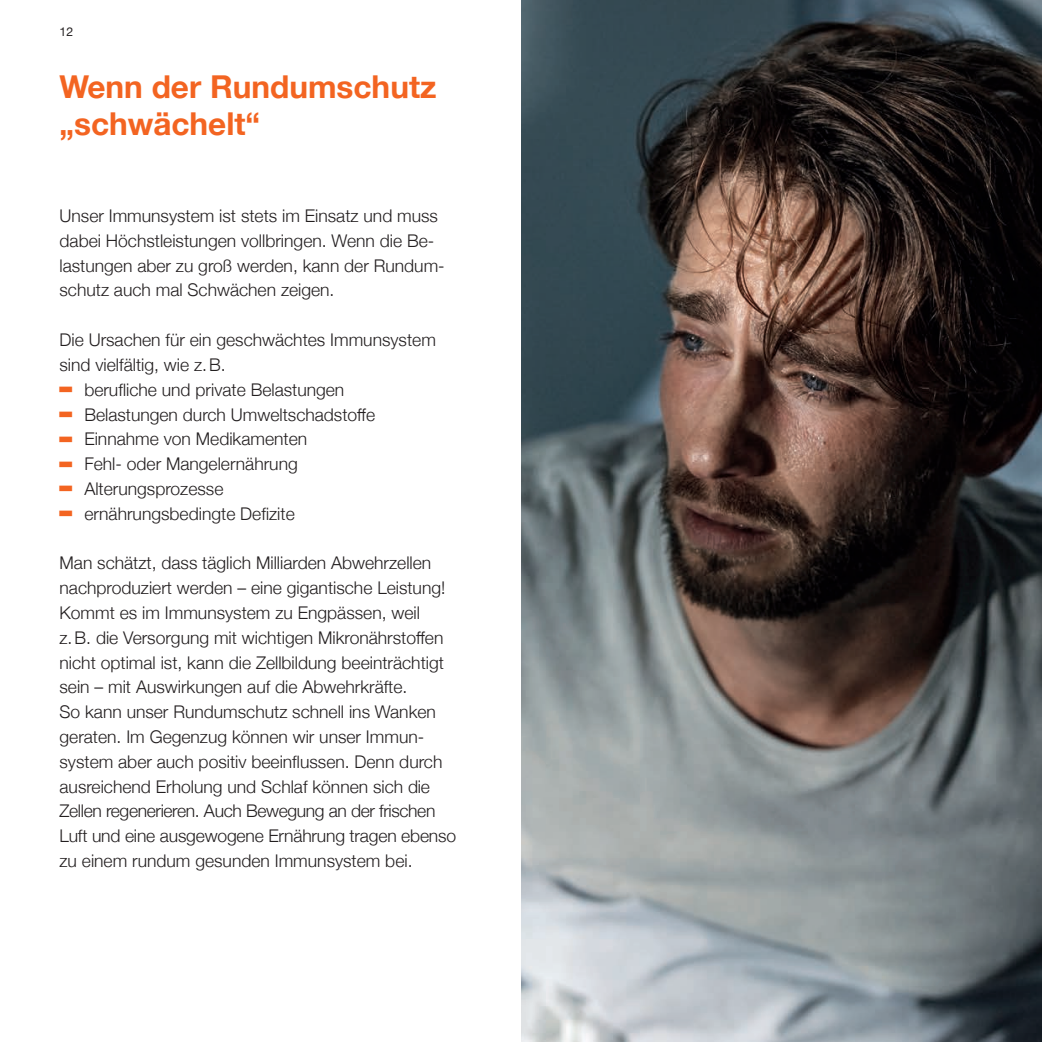
<style>
.page{position:relative;width:1042px;height:1042px;background:#fff}
.page>*{position:absolute;margin:0;border:0;box-sizing:border-box;transform-origin:0 0}
.t1{font:300 87.5px "Helvetica Neue";color:#f36421;scale:.29 1}
.t2{font:700 31.5px/37.3px "Helvetica Neue";color:#f36421}
.t3{font:300 17.5px/24.8px "Helvetica Neue";color:#231f20}
.t4{font:12.25px "Helvetica Neue";color:#231f20}
</style>
<div class="page">
<img style="left:521px;top:0;width:521px;height:1042px">
<p class="t4" style="left:60px;top:24px;width:15px">12</p>
<h2 class="t2" style="left:60px;top:67px;width:378px">Wenn der Rundumschutz „schwächelt“</h2>
<p class="t3" style="left:60px;top:202px;width:387px">Unser Immunsystem ist stets im Einsatz und muss dabei Höchstleistungen vollbringen. Wenn die Be&shy;lastungen aber zu groß werden, kann der Rundum&shy;schutz auch mal Schwächen zeigen.</p>
<p class="t3" style="left:60px;top:326px;width:378px">Die Ursachen für ein geschwächtes Immunsystem sind vielfältig, wie z.B.</p>
<h1 class="t1" style="left:60px;top:312px;width:45px">–</h1>
<p class="t3" style="left:84px;top:376px;width:261px">berufliche und private Belastungen</p>
<h1 class="t1" style="left:60px;top:337px;width:45px">–</h1>
<p class="t3" style="left:84px;top:400px;width:292px">Belastungen durch Umweltschadstoffe</p>
<h1 class="t1" style="left:60px;top:362px;width:45px">–</h1>
<p class="t3" style="left:84px;top:425px;width:224px">Einnahme von Medikamenten</p>
<h1 class="t1" style="left:60px;top:387px;width:45px">–</h1>
<p class="t3" style="left:84px;top:450px;width:215px">Fehl- oder Mangelernährung</p>
<h1 class="t1" style="left:60px;top:411px;width:45px">–</h1>
<p class="t3" style="left:84px;top:475px;width:141px">Alterungsprozesse</p>
<h1 class="t1" style="left:60px;top:436px;width:45px">–</h1>
<p class="t3" style="left:84px;top:500px;width:212px">ernährungsbedingte Defizite</p>
<p class="t3" style="left:60px;top:549px;width:398px">Man schätzt, dass täglich Milliarden Abwehrzellen nachproduziert werden – eine gigantische Leistung!<br>Kommt es im Immunsystem zu Engpässen, weil<br>z.B. die Versorgung mit wichtigen Mikronährstoffen nicht optimal ist, kann die Zellbildung beeinträchtigt sein – mit Auswirkungen auf die Abwehrkräfte.<br>So kann unser Rundumschutz schnell ins Wanken geraten. Im Gegenzug können wir unser Immun&shy;system aber auch positiv beeinflussen. Denn durch ausreichend Erholung und Schlaf können sich die Zellen regenerieren. Auch Bewegung an der frischen Luft und eine ausgewogene Ernährung tragen ebenso zu einem rundum gesunden Immunsystem bei.</p>
</div>
